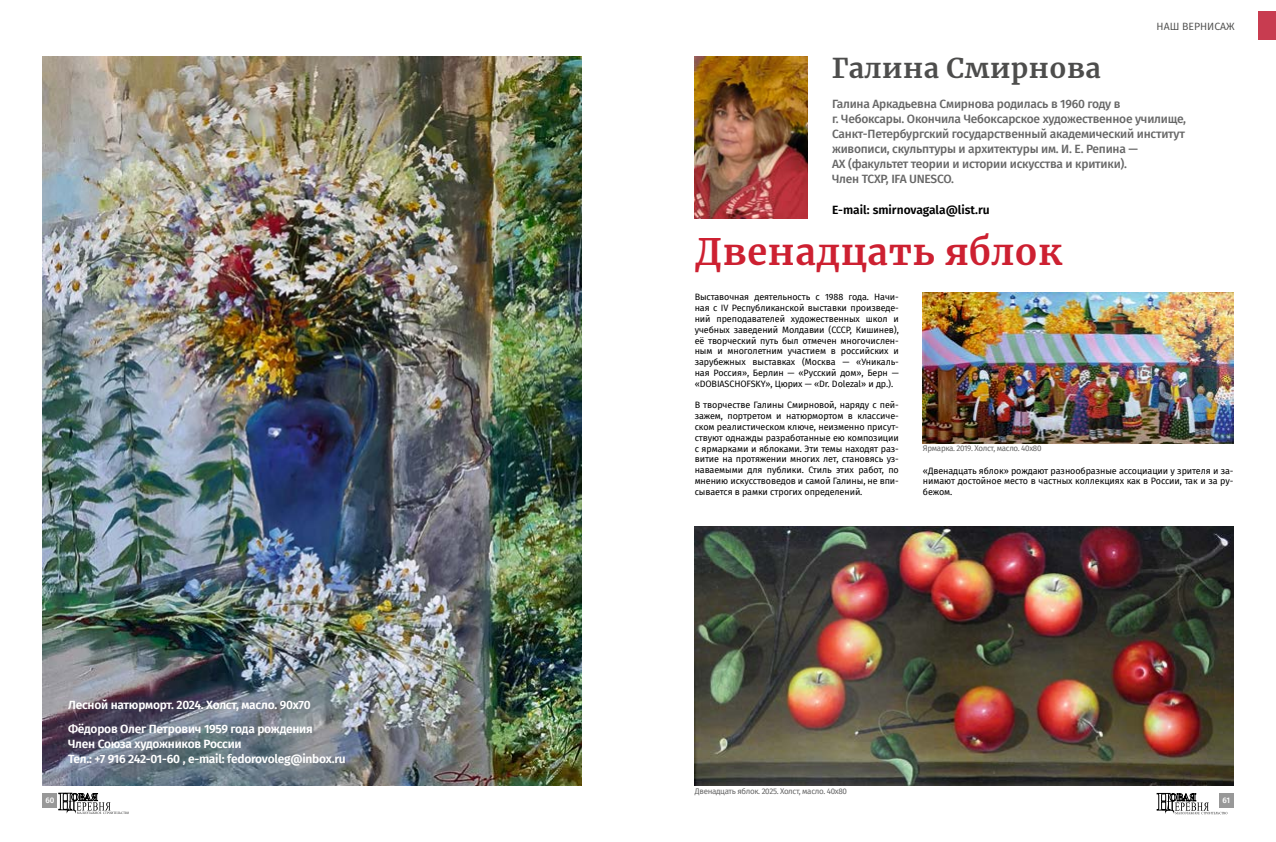
<style>
.page{position:relative;width:1276px;height:842px;background:#fff}
.page>*{position:absolute;margin:0;border:0;box-sizing:border-box;transform-origin:0 0}
.t1{font:700 36px "Merriweather";letter-spacing:.02em;color:#cd2031}
.t2{font:700 27px "Merriweather";letter-spacing:.02em;color:#4d4d4c}
.t3{font:500 12px/15px "Fira Sans";letter-spacing:-.02em;color:#676767}
.t4{font:600 12px/24px "Fira Sans";letter-spacing:-.02em;color:#fff}
.t5{font:600 12px "Fira Sans";color:#000}
.t6{font:10.5px "Fira Sans";color:#4d4d4c}
.t7{font:9px/10.8px "Fira Sans";letter-spacing:-.01em;color:#000;text-align:justify}
.t8{font:8px "Fira Sans";letter-spacing:-.04em;color:#676767}
.t9{font:500 8px "Fira Sans";color:#fff}
</style>
<div class="page">
<div style="left:1258px;top:11px;width:18px;height:29px;background:#c83c50"></div>
<svg style="left:59px;top:793px;width:70px;height:21px"></svg>
<div style="left:43px;top:793px;width:14px;height:14px;background:#989898"></div>
<svg style="left:1156px;top:793px;width:71px;height:21px"></svg>
<div style="left:1219px;top:793px;width:14px;height:14px;background:#989898"></div>
<img style="left:694px;top:57px;width:113px;height:161px">
<img style="left:695px;top:526px;width:538px;height:259px">
<img style="left:923px;top:292px;width:310px;height:151px">
<img style="left:43px;top:57px;width:538px;height:728px">
<h2 class="t2" style="left:832px;top:49px;width:270px">Галина Смирнова</h2>
<p class="t6" style="left:1156px;top:18px;width:80px">НАШ ВЕРНИСАЖ</p>
<p class="t3" style="left:832px;top:96px;width:355px">Галина Аркадьевна Смирнова родилась в 1960 году в<br>г. Чебоксары. Окончила Чебоксарское художественное училище, Санкт-Петербургский государственный академический институт живописи, скульптуры и архитектуры им. И. Е. Репина —<br>АХ (факультет теории и истории искусства и критики).<br>Член ТСХР, IFA UNESCO.</p>
<h3 class="t5" style="left:832px;top:200px;width:159px">E-mail: smirnovagala@list.ru</h3>
<h1 class="t1" style="left:695px;top:227px;width:369px">Двенадцать яблок</h1>
<h3 class="t4" style="left:68px;top:692px;width:246px">Лесной натюрморт. 2024. Холст, масло. 90х70<br>Фёдоров Олег Петрович 1959 года рождения</h3>
<h3 class="t4" style="left:68px;top:735px;width:279px;line-height:15px">Член Союза художников России<br>Тел.: +7 916 242-01-60 , e-mail: fedorovoleg@inbox.ru</h3>
<p class="t7" style="left:694px;top:292px;width:206px">Выставочная деятельность с 1988 года. Начи&shy;ная с IV Республиканской выставки произведе&shy;ний преподавателей художественных школ и учебных заведений Молдавии (СССР, Кишинев), её творческий путь был отмечен многочислен&shy;ным и многолетним участием в российских и зарубежных выставках (Москва — «Уникаль&shy;ная Россия», Берлин — «Русский дом», Берн — «DOBIASCHOFSKY», Цюрих — «Dr. Dolezal» и др.).</p>
<p class="t7" style="left:694px;top:400px;width:206px">В творчестве Галины Смирновой, наряду с пей&shy;зажем, портретом и натюрмортом в классиче&shy;ском реалистическом ключе, неизменно присут&shy;ствуют однажды разработанные ею композиции с ярмарками и яблоками. Эти темы находят раз&shy;витие на протяжении многих лет, становясь уз&shy;наваемыми для публики. Стиль этих работ, по мнению искусствоведов и самой Галины, не впи&shy;сывается в рамки строгих определений.</p>
<p class="t8" style="left:923px;top:442px;width:120px">Ярмарка. 2019. Холст, масло. 40х80</p>
<p class="t7" style="left:923px;top:465px;width:312px">«Двенадцать яблок» рождают разнообразные ассоциации у зрителя и за&shy;нимают достойное место в частных коллекциях как в России, так и за ру&shy;бежом.</p>
<p class="t8" style="left:695px;top:785px;width:153px">Двенадцать яблок. 2025. Холст, масло. 40х80</p>
<p class="t9" style="left:45px;top:793px;width:10px">60</p>
<p class="t9" style="left:1222px;top:793px;width:9px">61</p>
</div>
